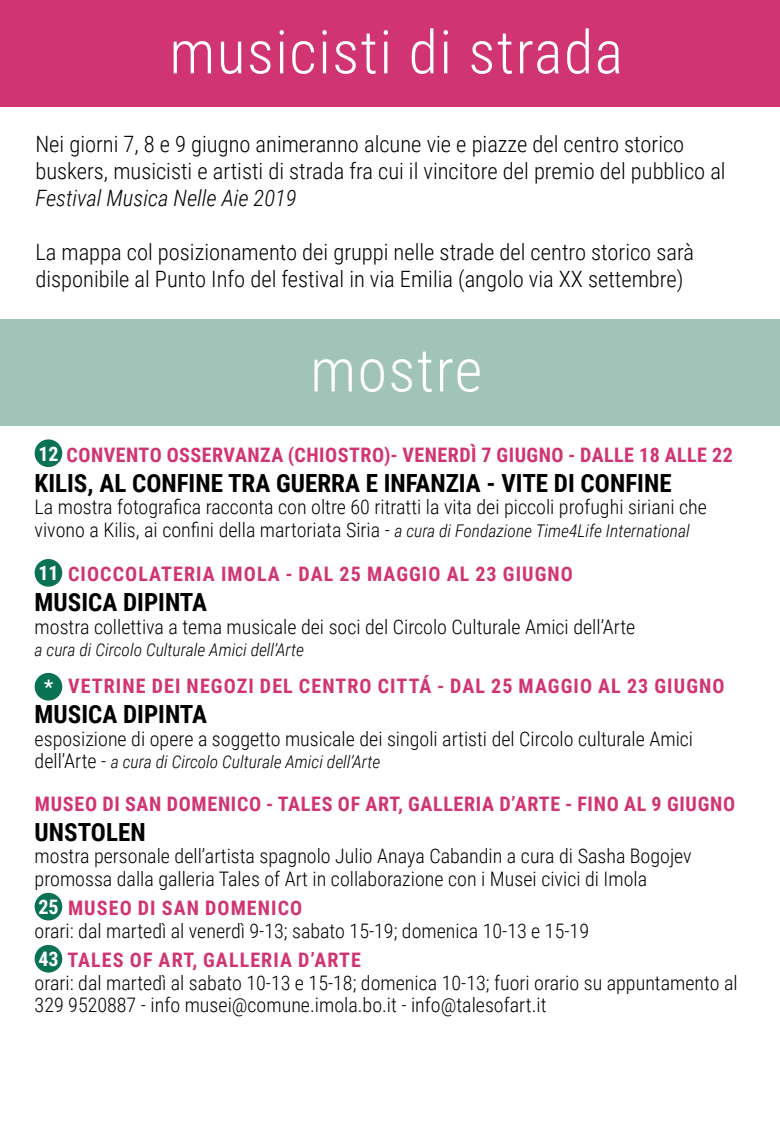
<style>
.page{position:relative;width:780px;height:1134px;background:#fff}
.page>*{position:absolute;margin:0;border:0;box-sizing:border-box;transform-origin:0 0}
.t1{font:300 60px "Roboto Condensed";letter-spacing:.025em;color:#fff}
.t2{font:700 25px "Roboto Condensed";color:#000}
.t3{font:300 22.5px/27px "Roboto Condensed";color:#000}
.t4{font:italic 300 22.5px "Roboto Condensed";color:#000}
.t5{font:300 20px/22.5px "Roboto Condensed";color:#000}
.t6{font:700 20px "Roboto Condensed";letter-spacing:.035em;color:#d13472}
.t7{font:700 20px "Roboto Condensed";letter-spacing:.055em;color:#d13472}
.t8{font:italic 300 17.5px "Roboto Condensed";color:#000}
.s1{color:#fff}
.s2{font-style:italic;font-size:17.5px}
.s3{font-style:normal;font-size:20px}
.s4{font-weight:700;color:#fff}
.s5{font-weight:700;color:#d13472}
</style>
<div class="page">
<div style="left:0;top:0;width:780px;height:106px;background:#d13472"></div>
<div style="left:0;top:319px;width:780px;height:107px;background:#a0c4b7"></div>
<div style="left:35px;top:439px;width:27px;height:28px;background:#097252;border-radius:50%"></div>
<div style="left:35px;top:559px;width:27px;height:28px;background:#097252;border-radius:50%"></div>
<div style="left:35px;top:673px;width:27px;height:27px;background:#097252;border-radius:50%"></div>
<div style="left:35px;top:893px;width:27px;height:27px;background:#097252;border-radius:50%"></div>
<div style="left:35px;top:945px;width:27px;height:27px;background:#097252;border-radius:50%"></div>
<h1 class="t1" style="left:169px;top:10px;width:455px">musicisti di strada</h1>
<p class="t3" style="left:35px;top:129px;width:691px">Nei giorni 7, 8 e 9 giugno animeranno alcune vie e piazze del centro storico buskers, musicisti e artisti di strada fra cui il vincitore del premio del pubblico al</p>
<p class="t4" style="left:35px;top:182px;width:263px">Festival Musica Nelle Aie 2019</p>
<p class="t3" style="left:35px;top:237px;width:660px">La mappa col posizionamento dei gruppi nelle strade del centro storico sarà disponibile al Punto Info del festival in via Emilia (angolo via XX settembre)</p>
<h1 class="t1" style="left:310px;top:328px;width:173px">mostre</h1>
<p class="t6" style="left:38px;top:441px;width:695px"><span class="s1">12</span> CONVENTO OSSERVANZA (CHIOSTRO)- VENERDÌ 7 GIUGNO - DALLE 18 ALLE 22</p>
<p class="t2" style="left:35px;top:465px;width:638px">KILIS, AL CONFINE TRA GUERRA E INFANZIA - VITE DI CONFINE</p>
<p class="t5" style="left:35px;top:495px;width:674px">La mostra fotografica racconta con oltre 60 ritratti la vita dei piccoli profughi siriani che vivono a Kilis, ai confini della martoriata Siria - <span class="s2">a cura di Fondazione Time4Life International</span></p>
<p class="t7" style="left:38px;top:560px;width:536px"><span class="s1">11</span> CIOCCOLATERIA IMOLA - DAL 25 MAGGIO AL 23 GIUGNO</p>
<p class="t2" style="left:35px;top:585px;width:174px">MUSICA DIPINTA</p>
<p class="t5" style="left:35px;top:615px;width:602px">mostra collettiva a tema musicale dei soci del Circolo Culturale Amici dell’Arte</p>
<p class="t8" style="left:35px;top:638px;width:271px">a cura di Circolo Culturale Amici dell’Arte</p>
<p class="t7" style="left:44px;top:672px;width:682px"><span class="s1">*</span> VETRINE DEI NEGOZI DEL CENTRO CITTÁ - DAL 25 MAGGIO AL 23 GIUGNO</p>
<p class="t2" style="left:35px;top:697px;width:174px">MUSICA DIPINTA</p>
<p class="t5" style="left:35px;top:727px;width:660px">esposizione di opere a soggetto musicale dei singoli artisti del Circolo culturale Amici</p>
<p class="t8" style="left:35px;top:750px;width:347px"><span class="s3">dell’Arte -</span> a cura di Circolo Culturale Amici dell’Arte</p>
<p class="t6" style="left:35px;top:789px;width:701px">MUSEO DI SAN DOMENICO - TALES OF ART, GALLERIA D’ARTE - FINO AL 9 GIUGNO</p>
<p class="t2" style="left:35px;top:814px;width:112px">UNSTOLEN</p>
<p class="t5" style="left:35px;top:844px;width:658px">mostra personale dell’artista spagnolo Julio Anaya Cabandin a cura di Sasha Bogojev promossa dalla galleria Tales of Art in collaborazione con i Musei civici di Imola</p>
<p class="t5" style="left:35px;top:896px;width:556px"><span class="s4">25</span> <span class="s5">MUSEO DI SAN DOMENICO<br></span>orari: dal martedì al venerdì 9-13; sabato 15-19; domenica 10-13 e 15-19</p>
<p class="t5" style="left:35px;top:948px;width:704px"><span class="s4">43</span> <span class="s5">TALES OF ART, GALLERIA D’ARTE<br></span>orari: dal martedì al sabato 10-13 e 15-18; domenica 10-13; fuori orario su appuntamento al<br>329 9520887 - info musei@comune.imola.bo.it - info@talesofart.it</p>
</div>
